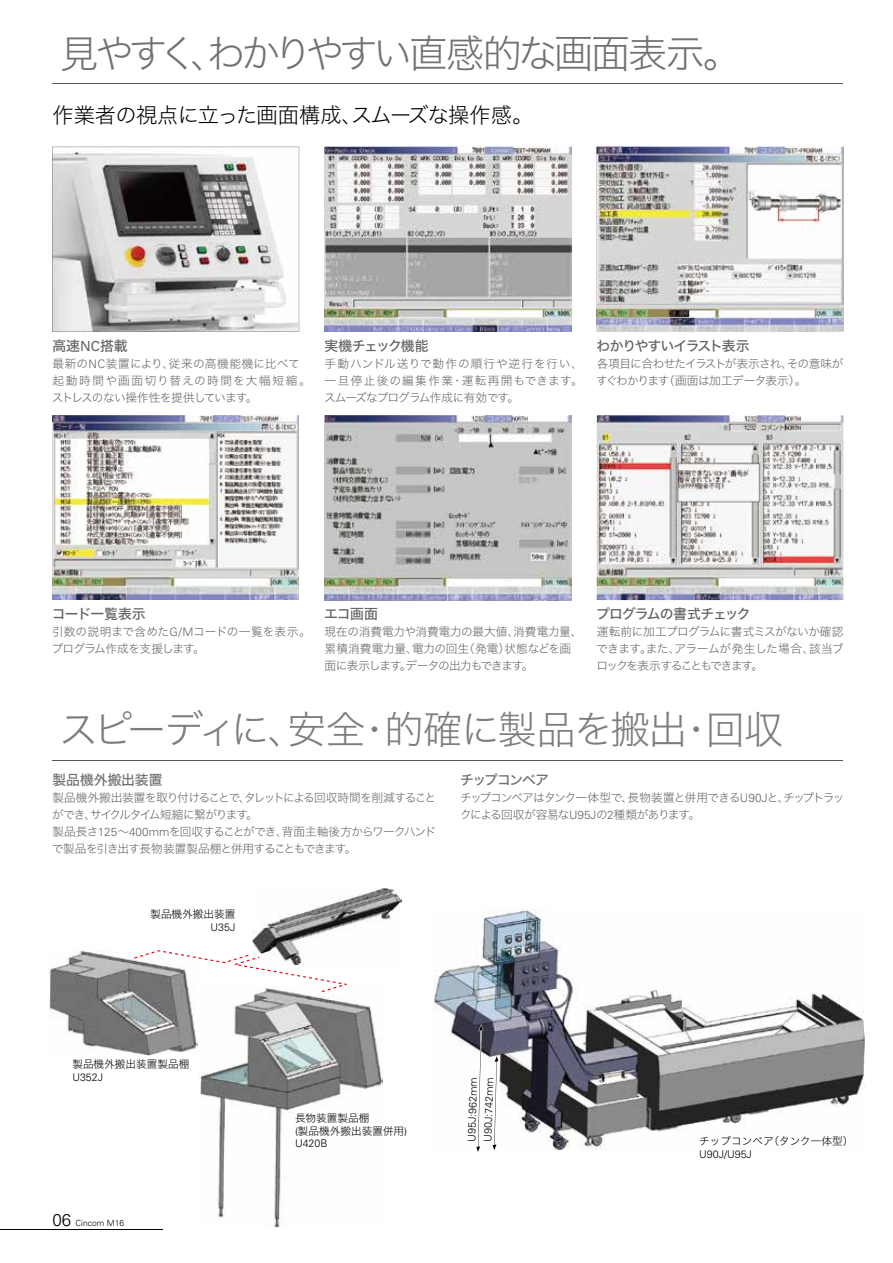
<style>
.page{position:relative;width:893px;height:1263px;background:#fff}
.page>*{position:absolute;margin:0;border:0;box-sizing:border-box;transform-origin:0 0}
.t1{font:39px "Hiragino Sans W2 90 pv RKSJ H";letter-spacing:-.045em;color:#7d7d7d}
.t2{font:39px "Hiragino Sans W2 90 pv RKSJ H";letter-spacing:-.085em;color:#727171}
.t3{font:21.3px "Hiragino Sans W2 90 pv RKSJ H";letter-spacing:-.035em;color:#000}
.t4{font:13.8px "Hiragino Sans W5 90 pv RKSJ H";letter-spacing:-.065em;color:#656464}
.t5{font:13.8px "Hiragino Sans W5 90 pv RKSJ H";color:#727171}
.t6{font:13.8px "Hiragino Sans W5 90 pv RKSJ H";letter-spacing:-.02em;color:#656464}
.t7{font:13.8px "Hiragino Sans W5 90 pv RKSJ H";letter-spacing:-.09em;color:#727171}
.t8{font:11.7px/17px "Hiragino Sans W2 90 pv RKSJ H";letter-spacing:-.045em;color:#656464;text-align:justify}
.t9{font:11.7px/17px "Hiragino Sans W2 90 pv RKSJ H";letter-spacing:-.065em;color:#656464}
.t10{font:11.7px/17px "Hiragino Sans W2 90 pv RKSJ H";letter-spacing:-.075em;color:#656464}
.t11{font:11.7px/17px "Hiragino Sans W2 90 pv RKSJ H";letter-spacing:.015em;color:#656464}
.t12{font:11.7px/17px "Hiragino Sans W2 90 pv RKSJ H";letter-spacing:-.01em;color:#656464}
.t13{font:10.65px/12.8px "Hiragino Sans W2 90 pv RKSJ H";color:#000}
.t14{font:300 10.65px/16.2px "Univers";color:#000}
.t15{font:300 8.55px "Univers";color:#000}
.s1{font-family:"Univers"}
.s2{font-family:"Univers";font-weight:300}
.s3{font-size:16.95px}
</style>
<div class="page">
<img style="left:199px;top:992px;width:183px;height:236px">
<img style="left:48px;top:949px;width:149px;height:106px">
<img style="left:253px;top:887px;width:148px;height:63px">
<hr style="left:0;top:1229px;width:163px;height:1px;background:#000">
<hr style="left:52px;top:83px;width:791px;height:1px;background:#595757">
<hr style="left:52px;top:760px;width:791px;height:1px;background:#595757">
<img style="left:433px;top:909px;width:432px;height:241px">
<svg style="left:476px;top:1024px;width:7px;height:128px"></svg>
<svg style="left:492px;top:1055px;width:7px;height:95px"></svg>
<svg style="left:134px;top:950px;width:213px;height:42px"></svg>
<img style="left:597px;top:147px;width:246px;height:185px">
<img style="left:52px;top:415px;width:247px;height:185px">
<img style="left:324px;top:415px;width:247px;height:186px">
<img style="left:597px;top:415px;width:246px;height:185px">
<svg style="left:52px;top:147px;width:247px;height:185px"></svg>
<img style="left:324px;top:147px;width:247px;height:185px">
<h1 class="t2" style="left:60px;top:19px;width:683px">見やすく、わかりやすい直感的な画面表示。</h1>
<h2 class="t3" style="left:52px;top:96px;width:482px">作業者の視点に立った画面構成、スムーズな操作感。</h2>
<p class="t4" style="left:52px;top:333px;width:77px">高速<span class="s1">NC</span>搭載</p>
<p class="t11" style="left:52px;top:354px;width:260px">最新の<span class="s2">NC</span>装置により、従来の高機能機に比べて起動時間や画面切り替えの時間を大幅短縮。ストレスのない操作性を提供しています。</p>
<p class="t4" style="left:325px;top:333px;width:106px">実機チェック機能</p>
<p class="t8" style="left:324px;top:354px;width:260px">手動ハンドル送りで動作の順行や逆行を行い、一旦停止後の編集作業・運転再開もできます。スムーズなプログラム作成に有効です。</p>
<p class="t4" style="left:597px;top:333px;width:154px">わかりやすいイラスト表示</p>
<p class="t8" style="left:596px;top:354px;width:249px">各項目に合わせたイラストが表示され、その意味がすぐわかります（画面は加工データ表示）。</p>
<p class="t4" style="left:596px;top:601px;width:156px">プログラムの書式チェック</p>
<p class="t8" style="left:596px;top:622px;width:249px">運転前に加工プログラムに書式ミスがないか確認できます。また、アラームが発生した場合、該当ブロックを表示することもできます。</p>
<h1 class="t1" style="left:59px;top:695px;width:725px">スピーディに、安全・的確に製品を搬出・回収</h1>
<p class="t5" style="left:52px;top:768px;width:112px">製品機外搬出装置</p>
<p class="t9" style="left:52px;top:788px;width:386px">製品機外搬出装置を取り付けることで、タレットによる回収時間を削減することができ、サイクルタイム短縮に繋がります。<br>製品長さ<span class="s2">125</span>～<span class="s2">400mm</span>を回収することができ、背面主軸後方からワークハンドで製品を引き出す長物装置製品棚と併用することもできます。</p>
<p class="t6" style="left:52px;top:601px;width:95px">コード一覧表示</p>
<p class="t12" style="left:52px;top:622px;width:261px">引数の説明まで含めた<span class="s2">G/M</span>コードの一覧を表示。プログラム作成を支援します。</p>
<p class="t4" style="left:324px;top:601px;width:55px">エコ画面</p>
<p class="t8" style="left:325px;top:622px;width:260px;text-align:left">現在の消費電力や消費電力の最大値、消費電力量、累積消費電力量、電力の回生（発電）状態などを画面に表示します。データの出力もできます。</p>
<p class="t7" style="left:460px;top:768px;width:90px">チップコンベア</p>
<p class="t10" style="left:460px;top:788px;width:386px">チップコンベアはタンク一体型で、長物装置と併用できる<span class="s2">U90J</span>と、チップトラックによる回収が容易な<span class="s2">U95J</span>の<span class="s2">2</span>種類があります。</p>
<p class="t13" style="left:150px;top:907px;width:87px">製品機外搬出装置</p>
<p class="t14" style="left:211px;top:919px;width:26px">U35J</p>
<p class="t13" style="left:72px;top:1057px;width:118px">製品機外搬出装置製品棚</p>
<p class="t14" style="left:72px;top:1069px;width:32px">U352J</p>
<p class="t15" style="left:52px;top:1217px;width:73px"><span class="s3">06</span> Cincom M16</p>
<p class="t13" style="left:295px;top:1110px;width:114px">長物装置製品棚<br><span class="s2">(</span>製品機外搬出装置併用<span class="s2">)</span></p>
<p class="t14" style="left:295px;top:1135px;width:34px">U420B</p>
<p class="t14" style="left:463px;top:1141px;width:66px;rotate:-88deg">U95J:962mm<br>U90J:742mm</p>
<p class="t13" style="left:699px;top:1134px;width:156px">チップコンベア（タンク一体型）</p>
<p class="t14" style="left:699px;top:1146px;width:54px">U90J/U95J</p>
</div>
